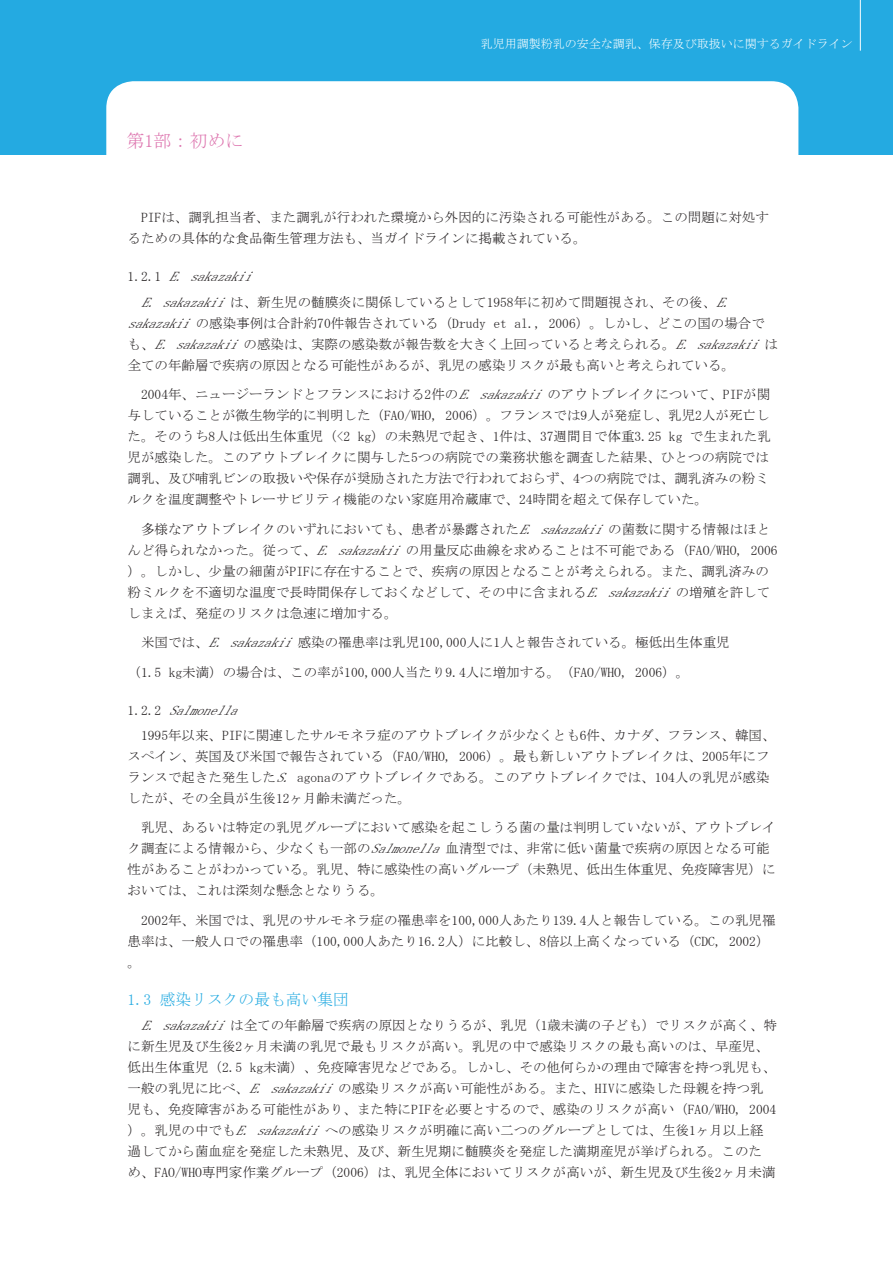
<style>
.page{position:relative;width:893px;height:1263px;background:#fff}
.page>*{position:absolute;margin:0;border:0;box-sizing:border-box;transform-origin:0 0}
.t1{font:18px "MS Mincho";color:#dd74ae}
.t2{font:15.75px "MS Mincho";color:#24aae1}
.t3{font:13.5px/21px "MS Mincho";color:#231f20}
.t4{font:12px "MS Mincho";color:#fff}
.s1{font-style:italic}
</style>
<div class="page">
<div style="left:0;top:0;width:893px;height:154px;background:#24aae1"></div>
<hr style="left:860px;top:0;width:1px;height:51px;background:#fff">
<div style="left:106px;top:81px;width:692px;height:103px;background:#fff;border-radius:27px"></div>
<h1 class="t1" style="left:126px;top:131px;width:118px">第1部：初めに</h1>
<p class="t4" style="left:481px;top:38px;width:373px">乳児用調製粉乳の安全な調乳、保存及び取扱いに関するガイドライン</p>
<p class="t3" style="left:128px;top:207px;width:643px">　PIFは、調乳担当者、また調乳が行われた環境から外因的に汚染される可能性がある。この問題に対処するための具体的な食品衛生管理方法も、当ガイドラインに掲載されている。</p>
<p class="t3" style="left:141px;top:264px;width:598px;line-height:25.2px;text-indent:-14px">1 . 2 . 1 <span class="s1">E. sakazakii<br>E.sakazakii</span>は、新生児の髄膜炎に関係しているとして1958年に初めて問題視され、その後、<span class="s1">E.</span></p>
<p class="t3" style="left:128px;top:312px;width:652px"><span class="s1">sakazakii</span>の感染事例は合計約70件報告されている（Drudy et al., 2006）。しかし、どこの国の場合でも、<span class="s1">E.sakazakii</span>の感染は、実際の感染数が報告数を大きく上回っていると考えられる。<span class="s1">E.sakazakii</span>は全ての年齢層で疾病の原因となる可能性があるが、乳児の感染リスクが最も高いと考えられている。</p>
<p class="t3" style="left:128px;top:384px;width:645px">　2004年、ニュージーランドとフランスにおける2件の<span class="s1">E.sakazakii</span>のアウトブレイクについて、PIFが関与していることが微生物学的に判明した（FAO/WHO, 2006）。フランスでは9人が発症し、乳児2人が死亡した。そのうち8人は低出生体重児（&lt;2 kg）の未熟児で起き、1件は、37週間目で体重3.25 kg で生まれた乳児が感染した。このアウトブレイクに関与した5つの病院での業務状態を調査した結果、ひとつの病院では調乳、及び哺乳ビンの取扱いや保存が奨励された方法で行われておらず、4つの病院では、調乳済みの粉ミルクを温度調整やトレーサビリティ機能のない家庭用冷蔵庫で、24時間を超えて保存していた。</p>
<p class="t3" style="left:128px;top:518px;width:652px">　多様なアウトブレイクのいずれにおいても、患者が暴露された<span class="s1">E.sakazakii</span>の菌数に関する情報はほとんど得られなかった。従って、<span class="s1">E.sakazakii</span>の用量反応曲線を求めることは不可能である（FAO/WHO, 2006）。しかし、少量の細菌がPIFに存在することで、疾病の原因となることが考えられる。また、調乳済みの粉ミルクを不適切な温度で長時間保存しておくなどして、その中に含まれる<span class="s1">E.sakazakii</span>の増殖を許してしまえば、発症のリスクは急速に増加する。</p>
<p class="t3" style="left:128px;top:627px;width:604px;line-height:29.5px">　米国では、<span class="s1">E.sakazakii</span>感染の罹患率は乳児100,000人に1人と報告されている。極低出生体重児（1.5 kg未満）の場合は、この率が100,000人当たり9.4人に増加する。（FAO/WHO, 2006）。</p>
<p class="t3" style="left:128px;top:697px;width:649px;line-height:25.2px">1 . 2 . 2 <span class="s1">Salmonella<br></span>　1995年以来、PIFに関連したサルモネラ症のアウトブレイクが少なくとも6件、カナダ、フランス、韓国、</p>
<p class="t3" style="left:128px;top:745px;width:643px;text-align:justify">スペイン、英国及び米国で報告されている（FAO/WHO, 2006）。最も新しいアウトブレイクは、2005年にフランスで起きた発生した<span class="s1">S.</span>agonaのアウトブレイクである。このアウトブレイクでは、104人の乳児が感染したが、その全員が生後12ヶ月齢未満だった。</p>
<p class="t3" style="left:128px;top:817px;width:649px">　乳児、あるいは特定の乳児グループにおいて感染を起こしうる菌の量は判明していないが、アウトブレイク調査による情報から、少なくも一部の<span class="s1">Salmonella</span>血清型では、非常に低い菌量で疾病の原因となる可能性があることがわかっている。乳児、特に感染性の高いグループ（未熟児、低出生体重児、免疫障害児）においては、これは深刻な懸念となりうる。</p>
<p class="t3" style="left:128px;top:909px;width:649px">　2002年、米国では、乳児のサルモネラ症の罹患率を100,000人あたり139.4人と報告している。この乳児罹患率は、一般人口での罹患率（100,000人あたり16.2人）に比較し、8倍以上高くなっている（CDC, 2002）。</p>
<p class="t2" style="left:128px;top:991px;width:223px">1.3 感染リスクの最も高い集団</p>
<p class="t3" style="left:128px;top:1015px;width:651px;text-indent:14px"><span class="s1">E.sakazakii</span>は全ての年齢層で疾病の原因となりうるが、乳児（1歳未満の子ども）でリスクが高く、特に新生児及び生後2ヶ月未満の乳児で最もリスクが高い。乳児の中で感染リスクの最も高いのは、早産児、低出生体重児（2.5 kg未満）、免疫障害児などである。しかし、その他何らかの理由で障害を持つ乳児も、一般の乳児に比べ、<span class="s1">E.sakazakii</span>の感染リスクが高い可能性がある。また、HIVに感染した母親を持つ乳児も、免疫障害がある可能性があり、また特にPIFを必要とするので、感染のリスクが高い（FAO/WHO, 2004）。乳児の中でも<span class="s1">E.sakazakii</span>への感染リスクが明確に高い二つのグループとしては、生後1ヶ月以上経過してから菌血症を発症した未熟児、及び、新生児期に髄膜炎を発症した満期産児が挙げられる。このため、FAO/WHO専門家作業グループ（2006）は、乳児全体においてリスクが高いが、新生児及び生後2ヶ月未満</p>
</div>
